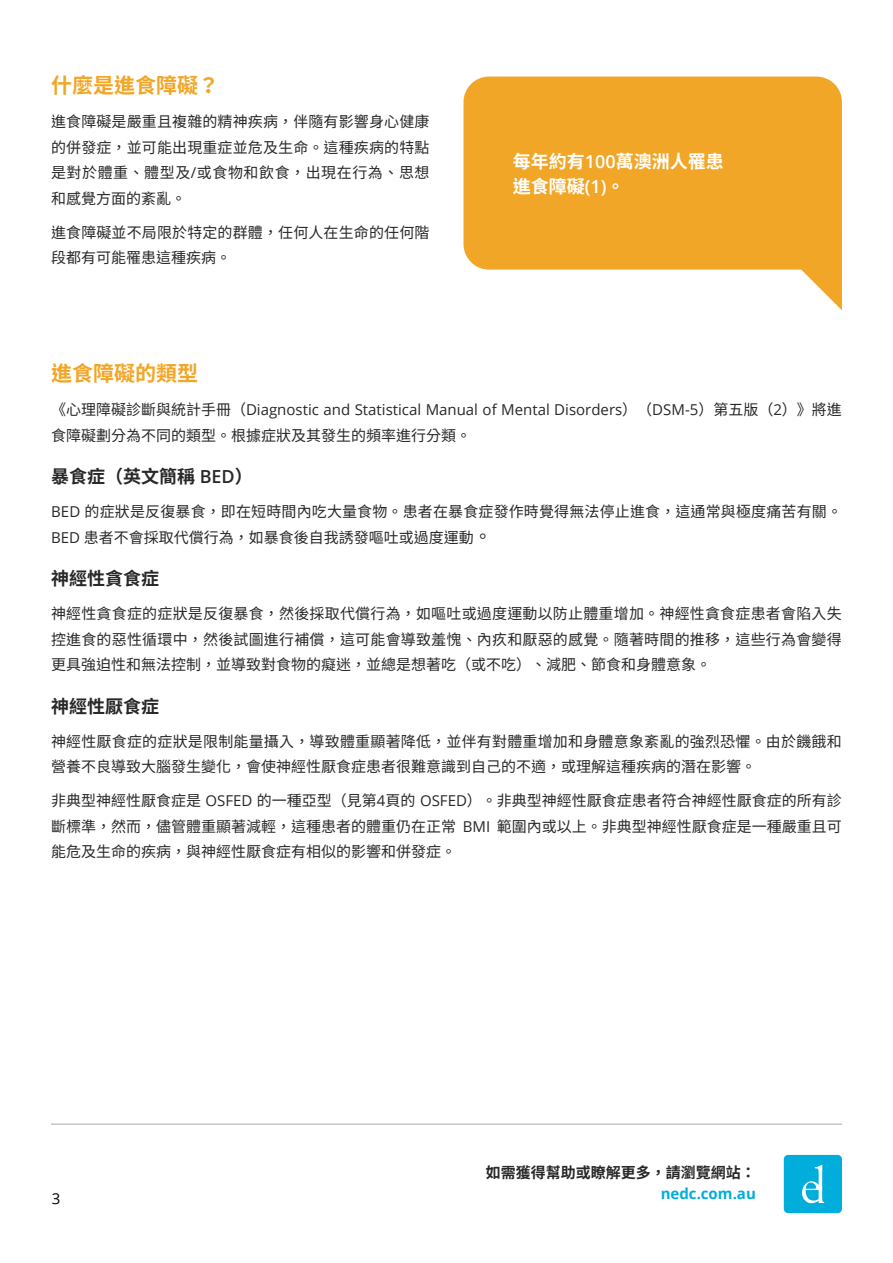
<style>
.page{position:relative;width:893px;height:1263px;background:#fff}
.page>*{position:absolute;margin:0;border:0;box-sizing:border-box;transform-origin:0 0}
.t1{font:700 21px "Noto Sans CJ Ktc";color:#f2a627}
.t2{font:700 18px "Noto Sans CJ Ktc";color:#292829}
.t3{font:700 18px/25.5px "Noto Sans CJ Ktc";color:#fff}
.t4{font:15px/25.5px "Noto Sans CJ Ktc";color:#292829;text-align:justify}
.t5{font:15px "Open Sans";color:#292829}
.t6{font:700 15px "Noto Sans CJ Ktc";color:#292829}
.t7{font:700 15px "Open Sans";color:#00addb}
.t8{font:15px "Open Sans";color:#000}
.s1{font-family:"Open Sans"}
.s2{font-family:"Open Sans";font-weight:600}
.s3{font-family:"Noto Sans CJ Ktc"}
.s4{font-size:18px}
</style>
<div class="page">
<svg style="left:801px;top:250px;width:41px;height:60px"></svg>
<div style="left:463px;top:77px;width:379px;height:193px;background:#f2a627;border-radius:26px"></div>
<hr style="left:51px;top:1124px;width:791px;height:1px;background:#a7a9ac">
<div style="left:784px;top:1155px;width:58px;height:58px;background:#00addb;border-radius:4px"></div>
<svg style="left:802px;top:1165px;width:22px;height:38px"></svg>
<h1 class="t1" style="left:51px;top:74px;width:169px">什麼是進食障礙？</h1>
<p class="t4" style="left:51px;top:109px;width:380px">進食障礙是嚴重且複雜的精神疾病，伴隨有影響身心健康的併發症，並可能出現重症並危及生命。這種疾病的特點是對於體重、體型及<span class="s1">/</span>或食物和飲食，出現在行為、思想和感覺方面的紊亂。</p>
<p class="t4" style="left:51px;top:220px;width:380px">進食障礙並不局限於特定的群體，任何人在生命的任何階段都有可能罹患這種疾病。</p>
<p class="t3" style="left:513px;top:149px;width:212px">每年約有<span class="s2">100</span>萬澳洲人罹患進食障礙<span class="s2">(1)</span>。</p>
<h1 class="t1" style="left:51px;top:362px;width:148px">進食障礙的類型</h1>
<p class="t5" style="left:51px;top:400px;width:792px"><span class="s3">《心理障礙診斷與統計手冊（</span>Diagnostic and Statistical Manual of Mental Disorders<span class="s3">）（</span>DSM-5<span class="s3">）第五版（</span>2<span class="s3">）》將進</span></p>
<p class="t4" style="left:51px;top:423px;width:422px">食障礙劃分為不同的類型。根據症狀及其發生的頻率進行分類。</p>
<p class="t2" style="left:51px;top:467px;width:203px">暴食症（英文簡稱 <span class="s2">BED</span>）</p>
<p class="t4" style="left:51px;top:499px;width:792px"><span class="s1">BED</span> 的症狀是反復暴食，即在短時間內吃大量食物。患者在暴食症發作時覺得無法停止進食，這通常與極度痛苦有關。<br><span class="s1">BED</span> 患者不會採取代償行為，如暴食後自我誘發嘔吐或過度運動<span class="s4">。</span></p>
<p class="t2" style="left:51px;top:569px;width:109px">神經性貪食症</p>
<p class="t4" style="left:51px;top:601px;width:792px">神經性貪食症的症狀是反復暴食，然後採取代償行為，如嘔吐或過度運動以防止體重增加。神經性貪食症患者會陷入失控進食的惡性循環中，然後試圖進行補償，這可能會導致羞愧、內疚和厭惡的感覺。隨著時間的推移，這些行為會變得更具強迫性和無法控制，並導致對食物的癡迷，並總是想著吃（或不吃）、減肥、節食和身體意象。</p>
<p class="t2" style="left:51px;top:696px;width:109px">神經性厭食症</p>
<p class="t4" style="left:51px;top:729px;width:792px">神經性厭食症的症狀是限制能量攝入，導致體重顯著降低，並伴有對體重增加和身體意象紊亂的強烈恐懼。由於饑餓和營養不良導致大腦發生變化，會使神經性厭食症患者很難意識到自己的不適，或理解這種疾病的潛在影響。</p>
<p class="t4" style="left:51px;top:788px;width:792px">非典型神經性厭食症是 <span class="s1">OSFED</span> 的一種亞型（見第<span class="s1">4</span>頁的 <span class="s1">OSFED</span>）。非典型神經性厭食症患者符合神經性厭食症的所有診斷標準，然而，儘管體重顯著減輕，這種患者的體重仍在正常 <span class="s1">BMI</span> 範圍內或以上。非典型神經性厭食症是一種嚴重且可能危及生命的疾病，與神經性厭食症有相似的影響和併發症。</p>
<p class="t8" style="left:52px;top:1188px;width:10px">3</p>
<p class="t6" style="left:486px;top:1163px;width:271px">如需獲得幫助或瞭解更多，請瀏覽網站：</p>
<p class="t7" style="left:661px;top:1182px;width:97px">nedc.com.au</p>
</div>
